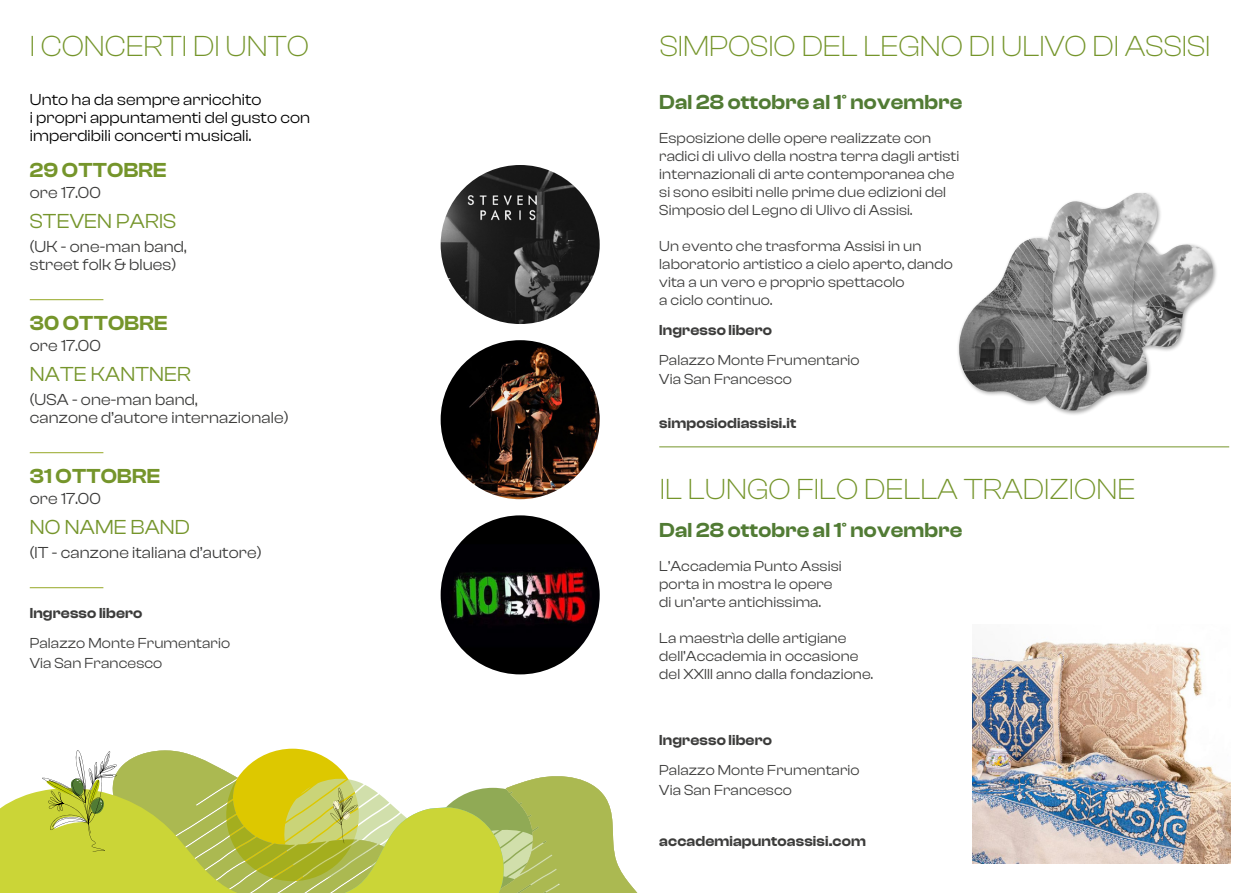
<style>
.page{position:relative;width:1259px;height:893px;background:#fff}
.page>*{position:absolute;margin:0;border:0;box-sizing:border-box;transform-origin:0 0}
.t1{font:300 30px "Clash Display";color:#75952b}
.t2{font:600 21px "Clash Display";letter-spacing:.01em;color:#517b34}
.t3{font:21px "Clash Display";letter-spacing:.01em;color:#75952b}
.t4{font:600 21px "Clash Display";letter-spacing:.01em;color:#75952b}
.t5{font:16.5px/18px "Clash Display";letter-spacing:.01em;color:#3c3c3b}
.t6{font:16.5px/18px "Clash Display";letter-spacing:.01em;color:#000}
.t7{font:15px/18px "Clash Display";letter-spacing:.01em;color:#3c3c3b}
.t8{font:600 15px "Clash Display";letter-spacing:.01em;color:#3c3c3b}
</style>
<div class="page">
<hr style="left:30px;top:299px;width:73px;height:1px;background:#96a826">
<hr style="left:30px;top:452px;width:73px;height:1px;background:#96a826">
<hr style="left:30px;top:587px;width:73px;height:1px;background:#96a826">
<img style="left:441px;top:165px;width:159px;height:159px;border-radius:80px">
<img style="left:441px;top:340px;width:159px;height:159px;border-radius:80px">
<img style="left:441px;top:515px;width:159px;height:159px;border-radius:80px">
<svg style="left:0;top:750px;width:638px;height:143px"></svg>
<hr style="left:659px;top:446px;width:570px;height:1px;background:#75952b">
<div style="left:1129px;top:240px;width:89px;height:113px;background:#000;opacity:.45"></div>
<img style="left:1162px;top:242px;width:4px;height:68px">
<div style="left:1043px;top:191px;width:119px;height:225px;background:#000;opacity:.45"></div>
<img style="left:1053px;top:194px;width:86px;height:140px">
<div style="left:956px;top:235px;width:124px;height:171px;background:#000;opacity:.45"></div>
<img style="left:956px;top:238px;width:101px;height:163px">
<img style="left:972px;top:641px;width:258px;height:222px">
<h1 class="t1" style="left:30px;top:30px;width:281px">I CONCERTI DI UNTO</h1>
<p class="t6" style="left:30px;top:90px;width:282px">Unto ha da sempre arricchito<br>i propri appuntamenti del gusto con imperdibili concerti musicali.</p>
<h2 class="t4" style="left:30px;top:158px;width:138px">29 OTTOBRE</h2>
<p class="t5" style="left:30px;top:183px;width:73px">ore 17.00</p>
<h2 class="t3" style="left:30px;top:209px;width:148px">STEVEN PARIS</h2>
<p class="t5" style="left:30px;top:237px;width:158px">(UK - one-man band, street folk &amp; blues)</p>
<h2 class="t4" style="left:30px;top:311px;width:139px">30 OTTOBRE</h2>
<p class="t5" style="left:30px;top:336px;width:73px">ore 17.00</p>
<h2 class="t3" style="left:30px;top:362px;width:163px">NATE KANTNER</h2>
<p class="t5" style="left:30px;top:390px;width:260px">(USA - one-man band,<br>canzone d’autore internazionale)</p>
<h2 class="t4" style="left:30px;top:464px;width:132px">31 OTTOBRE</h2>
<p class="t5" style="left:30px;top:489px;width:73px">ore 17.00</p>
<h2 class="t3" style="left:30px;top:515px;width:162px">NO NAME BAND</h2>
<p class="t5" style="left:30px;top:543px;width:233px">(IT - canzone italiana d’autore)</p>
<p class="t8" style="left:30px;top:605px;width:114px">Ingresso libero</p>
<p class="t7" style="left:30px;top:633px;width:202px;line-height:19.5px">Palazzo Monte Frumentario<br>Via San Francesco</p>
<h1 class="t1" style="left:660px;top:30px;width:552px">SIMPOSIO DEL LEGNO DI ULIVO DI ASSISI</h1>
<h2 class="t2" style="left:659px;top:90px;width:305px">Dal 28 ottobre al 1° novembre</h2>
<p class="t7" style="left:659px;top:129px;width:301px">Esposizione delle opere realizzate con radici di ulivo della nostra terra dagli artisti internazionali di arte contemporanea che si sono esibiti nelle prime due edizioni del Simposio del Legno di Ulivo di Assisi.</p>
<p class="t7" style="left:659px;top:237px;width:295px">Un evento che trasforma Assisi in un laboratorio artistico a cielo aperto, dando vita a un vero e proprio spettacolo<br>a ciclo continuo.</p>
<p class="t8" style="left:659px;top:321px;width:114px">Ingresso libero</p>
<p class="t7" style="left:659px;top:350px;width:202px;line-height:19.5px">Palazzo Monte Frumentario<br>Via San Francesco</p>
<p class="t8" style="left:659px;top:414px;width:138px">simposiodiassisi.it</p>
<h1 class="t1" style="left:660px;top:472px;width:477px">IL LUNGO FILO DELLA TRADIZIONE</h1>
<h2 class="t2" style="left:659px;top:519px;width:305px">Dal 28 ottobre al 1° novembre</h2>
<p class="t7" style="left:659px;top:557px;width:184px">L’Accademia Punto Assisi porta in mostra le opere di un’arte antichissima.</p>
<p class="t7" style="left:659px;top:629px;width:215px">La maestrìa delle artigiane dell’Accademia in occasione del XXIII anno dalla fondazione.</p>
<p class="t8" style="left:659px;top:732px;width:114px">Ingresso libero</p>
<p class="t7" style="left:659px;top:760px;width:202px;line-height:19.5px">Palazzo Monte Frumentario<br>Via San Francesco</p>
<p class="t8" style="left:659px;top:832px;width:208px">accademiapuntoassisi.com</p>
</div>
